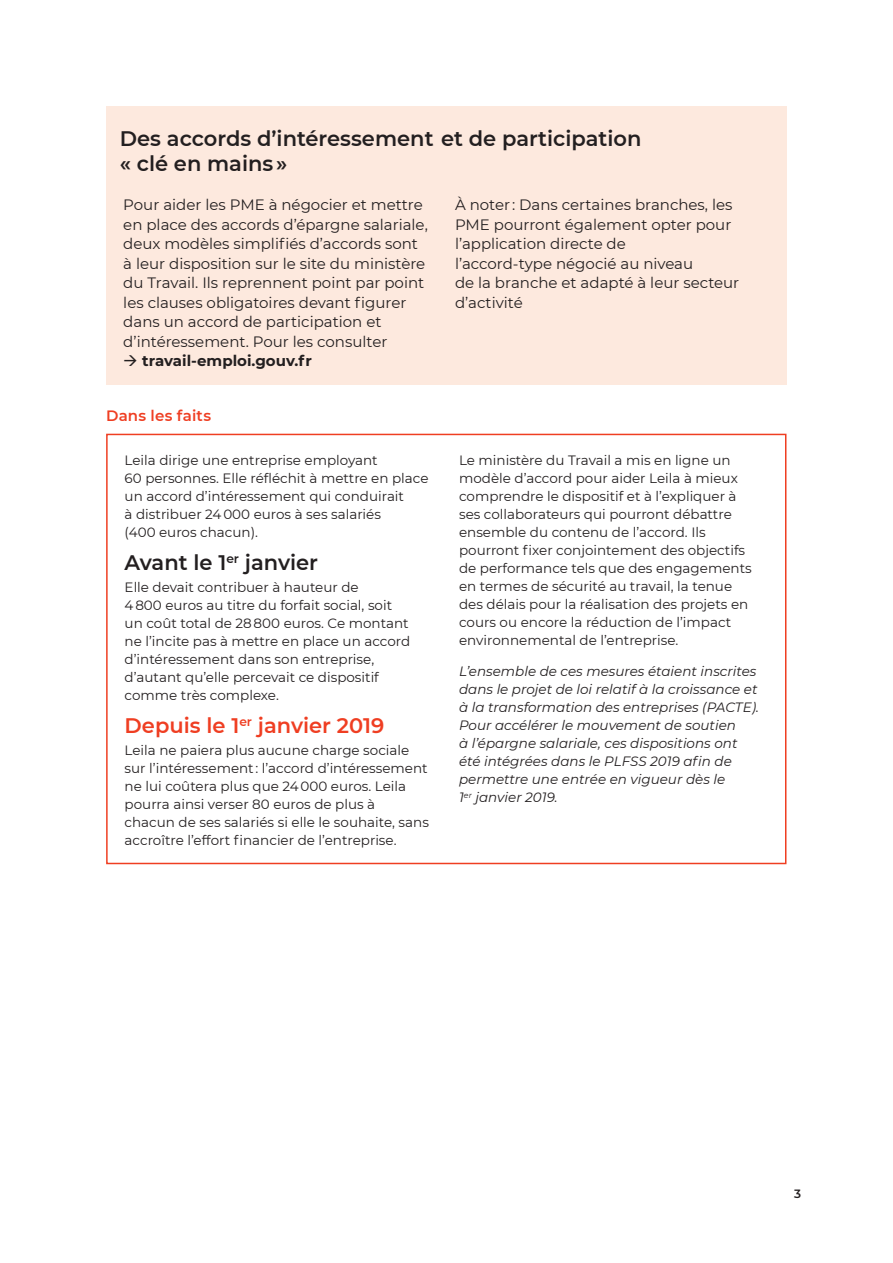
<style>
.page{position:relative;width:893px;height:1263px;background:#fff}
.page>*{position:absolute;margin:0;border:0;box-sizing:border-box;transform-origin:0 0}
.t1{font:600 21px/25.2px "Montserrat";color:#231f20}
.t2{font:600 21px "Montserrat";color:#ef3e22}
.t3{font:15px/19.5px "Montserrat";color:#231f20}
.t4{font:700 15px "Montserrat";color:#231f20}
.t5{font:600 15px "Montserrat";letter-spacing:.015em;color:#ef3e22}
.t6{font:13.5px/18px "Montserrat";color:#231f20}
.t7{font:italic 13.5px/18px "Montserrat";color:#231f20}
.t8{font:600 12px "Montserrat";color:#231f20}
</style>
<div class="page">
<div style="left:106px;top:106px;width:681px;height:279px;background:#fde9de"></div>
<div style="left:106px;top:434px;width:680px;height:430px;border:2px solid #ef3e22"></div>
<h1 class="t1" style="left:120px;top:125px;width:523px">Des accords d’intéressement et de participation « clé en mains »</h1>
<p class="t3" style="left:123px;top:194px;width:306px">Pour aider les PME à négocier et mettre en place des accords d’épargne salariale, deux modèles simplifiés d’accords sont à leur disposition sur le site du ministère du Travail. Ils reprennent point par point les clauses obligatoires devant figurer dans un accord de participation et d’intéressement. Pour les consulter</p>
<p class="t4" style="left:123px;top:350px;width:190px">→ travail-emploi.gouv.fr</p>
<p class="t5" style="left:106px;top:405px;width:106px">Dans les faits</p>
<p class="t6" style="left:125px;top:451px;width:305px">Leila dirige une entreprise employant<br>60 personnes. Elle réfléchit à mettre en place un accord d’intéressement qui conduirait<br>à distribuer 24 000 euros à ses salariés<br>(400 euros chacun).</p>
<h1 class="t1" style="left:125px;top:549px;width:195px">Avant le 1<sup>er</sup> janvier</h1>
<p class="t6" style="left:125px;top:578px;width:287px">Elle devait contribuer à hauteur de<br>4 800 euros au titre du forfait social, soit un coût total de 28 800 euros. Ce montant ne l’incite pas à mettre en place un accord d’intéressement dans son entreprise, d’autant qu’elle percevait ce dispositif comme très complexe.</p>
<h1 class="t2" style="left:125px;top:710px;width:261px">Depuis le 1<sup>er</sup> janvier 2019</h1>
<p class="t6" style="left:125px;top:740px;width:306px">Leila ne paiera plus aucune charge sociale sur l’intéressement : l’accord d’intéressement ne lui coûtera plus que 24 000 euros. Leila pourra ainsi verser 80 euros de plus à chacun de ses salariés si elle le souhaite, sans accroître l’effort financier de l’entreprise.</p>
<p class="t3" style="left:455px;top:194px;width:286px">À noter : Dans certaines branches, les<br>PME pourront également opter pour l’application directe de<br>l’accord-type négocié au niveau<br>de la branche et adapté à leur secteur d’activité</p>
<p class="t6" style="left:459px;top:451px;width:294px">Le ministère du Travail a mis en ligne un modèle d’accord pour aider Leila à mieux comprendre le dispositif et à l’expliquer à ses collaborateurs qui pourront débattre ensemble du contenu de l’accord. Ils pourront fixer conjointement des objectifs de performance tels que des engagements en termes de sécurité au travail, la tenue des délais pour la réalisation des projets en cours ou encore la réduction de l’impact environnemental de l’entreprise.</p>
<p class="t7" style="left:459px;top:662px;width:301px">L’ensemble de ces mesures étaient inscrites dans le projet de loi relatif à la croissance et à la transformation des entreprises (PACTE).<br>Pour accélérer le mouvement de soutien<br>à l’épargne salariale, ces dispositions ont été intégrées dans le PLFSS 2019 afin de permettre une entrée en vigueur dès le<br>1<sup>er</sup> janvier 2019.</p>
<p class="t8" style="left:794px;top:1185px;width:8px">3</p>
</div>
